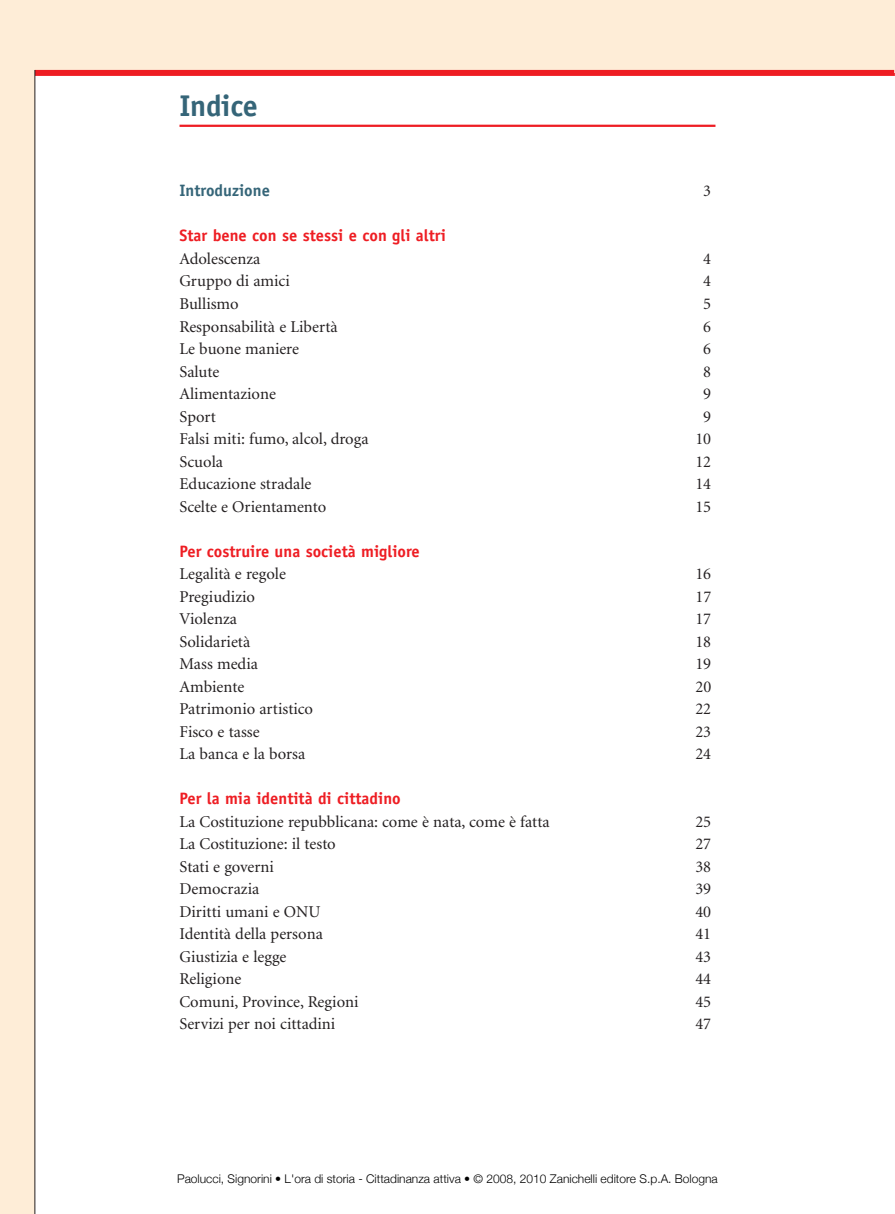
<style>
.page{position:relative;width:895px;height:1214px;background:#fff}
.page>*{position:absolute;margin:0;border:0;box-sizing:border-box;transform-origin:0 0}
.t1{font:700 30px "Officina Sans";letter-spacing:-.01em;color:#356578}
.t2{font:16.5px "Minion";color:#231f20}
.t3{font:700 16.5px "Officina Sans";color:#ee1d23}
.t4{font:700 16.5px "Officina Sans";color:#356578}
.t5{font:300 12px "Helvetica Neue";color:#000}
</style>
<div class="page">
<hr style="left:179px;top:125px;width:536px;height:2px;background:#ee1d23">
<hr style="left:894px;top:0;width:1px;height:73px;background:#feedd7">
<div style="left:35px;top:0;width:859px;height:73px;background:#feedd7"></div>
<div style="left:35px;top:70px;width:859px;height:6px;background:#ee1d23"></div>
<div style="left:0;top:0;width:35px;height:1214px;background:#feedd7"></div>
<hr style="left:35px;top:70px;width:1px;height:1144px;background:#231f20">
<h1 class="t1" style="left:179px;top:94px;width:80px">Indice</h1>
<p class="t4" style="left:179px;top:184px;width:92px">Introduzione</p>
<p class="t2" style="left:703px;top:185px;width:9px">3</p>
<p class="t3" style="left:179px;top:229px;width:268px">Star bene con se stessi e con gli altri</p>
<p class="t2" style="left:179px;top:252px;width:82px">Adolescenza</p>
<p class="t2" style="left:703px;top:252px;width:9px">4</p>
<p class="t2" style="left:179px;top:275px;width:112px">Gruppo di amici</p>
<p class="t2" style="left:703px;top:275px;width:9px">4</p>
<p class="t2" style="left:179px;top:297px;width:61px">Bullismo</p>
<p class="t2" style="left:703px;top:297px;width:9px">5</p>
<p class="t2" style="left:179px;top:320px;width:160px">Responsabilità e Libertà</p>
<p class="t2" style="left:703px;top:320px;width:9px">6</p>
<p class="t2" style="left:179px;top:342px;width:121px">Le buone maniere</p>
<p class="t2" style="left:703px;top:342px;width:9px">6</p>
<p class="t2" style="left:179px;top:365px;width:41px">Salute</p>
<p class="t2" style="left:703px;top:365px;width:9px">8</p>
<p class="t2" style="left:179px;top:387px;width:98px">Alimentazione</p>
<p class="t2" style="left:703px;top:387px;width:9px">9</p>
<p class="t2" style="left:179px;top:410px;width:38px">Sport</p>
<p class="t2" style="left:703px;top:410px;width:9px">9</p>
<p class="t2" style="left:179px;top:432px;width:190px">Falsi miti: fumo, alcol, droga</p>
<p class="t2" style="left:695px;top:432px;width:17px">10</p>
<p class="t2" style="left:179px;top:455px;width:45px">Scuola</p>
<p class="t2" style="left:695px;top:455px;width:17px">12</p>
<p class="t2" style="left:179px;top:477px;width:133px">Educazione stradale</p>
<p class="t2" style="left:695px;top:477px;width:17px">14</p>
<p class="t2" style="left:179px;top:500px;width:148px">Scelte e Orientamento</p>
<p class="t2" style="left:695px;top:500px;width:17px">15</p>
<p class="t3" style="left:179px;top:545px;width:242px">Per costruire una società migliore</p>
<p class="t2" style="left:179px;top:567px;width:108px">Legalità e regole</p>
<p class="t2" style="left:695px;top:567px;width:17px">16</p>
<p class="t2" style="left:179px;top:590px;width:77px">Pregiudizio</p>
<p class="t2" style="left:695px;top:590px;width:17px">17</p>
<p class="t2" style="left:179px;top:612px;width:59px">Violenza</p>
<p class="t2" style="left:695px;top:612px;width:17px">17</p>
<p class="t2" style="left:179px;top:635px;width:72px">Solidarietà</p>
<p class="t2" style="left:695px;top:635px;width:17px">18</p>
<p class="t2" style="left:179px;top:657px;width:80px">Mass media</p>
<p class="t2" style="left:695px;top:657px;width:17px">19</p>
<p class="t2" style="left:179px;top:680px;width:66px">Ambiente</p>
<p class="t2" style="left:695px;top:680px;width:17px">20</p>
<p class="t2" style="left:179px;top:702px;width:135px">Patrimonio artistico</p>
<p class="t2" style="left:695px;top:702px;width:17px">22</p>
<p class="t2" style="left:179px;top:725px;width:82px">Fisco e tasse</p>
<p class="t2" style="left:695px;top:725px;width:17px">23</p>
<p class="t2" style="left:179px;top:747px;width:127px">La banca e la borsa</p>
<p class="t2" style="left:695px;top:747px;width:17px">24</p>
<p class="t3" style="left:179px;top:792px;width:223px">Per la mia identità di cittadino</p>
<p class="t2" style="left:179px;top:815px;width:372px">La Costituzione repubblicana: come è nata, come è fatta</p>
<p class="t2" style="left:695px;top:815px;width:17px">25</p>
<p class="t2" style="left:179px;top:837px;width:158px">La Costituzione: il testo</p>
<p class="t2" style="left:695px;top:837px;width:17px">27</p>
<p class="t2" style="left:179px;top:860px;width:96px">Stati e governi</p>
<p class="t2" style="left:695px;top:860px;width:17px">38</p>
<p class="t2" style="left:179px;top:882px;width:81px">Democrazia</p>
<p class="t2" style="left:695px;top:882px;width:17px">39</p>
<p class="t2" style="left:179px;top:905px;width:142px">Diritti umani e ONU</p>
<p class="t2" style="left:695px;top:905px;width:17px">40</p>
<p class="t2" style="left:179px;top:927px;width:145px">Identità della persona</p>
<p class="t2" style="left:695px;top:927px;width:17px">41</p>
<p class="t2" style="left:179px;top:950px;width:108px">Giustizia e legge</p>
<p class="t2" style="left:695px;top:950px;width:17px">43</p>
<p class="t2" style="left:179px;top:972px;width:63px">Religione</p>
<p class="t2" style="left:695px;top:972px;width:17px">44</p>
<p class="t2" style="left:179px;top:995px;width:181px">Comuni, Province, Regioni</p>
<p class="t2" style="left:695px;top:995px;width:17px">45</p>
<p class="t2" style="left:179px;top:1017px;width:157px">Servizi per noi cittadini</p>
<p class="t2" style="left:695px;top:1017px;width:17px">47</p>
<p class="t5" style="left:177px;top:1171px;width:542px">Paolucci, Signorini • L'ora di storia - Cittadinanza attiva • © 2008, 2010 Zanichelli editore S.p.A. Bologna</p>
</div>
